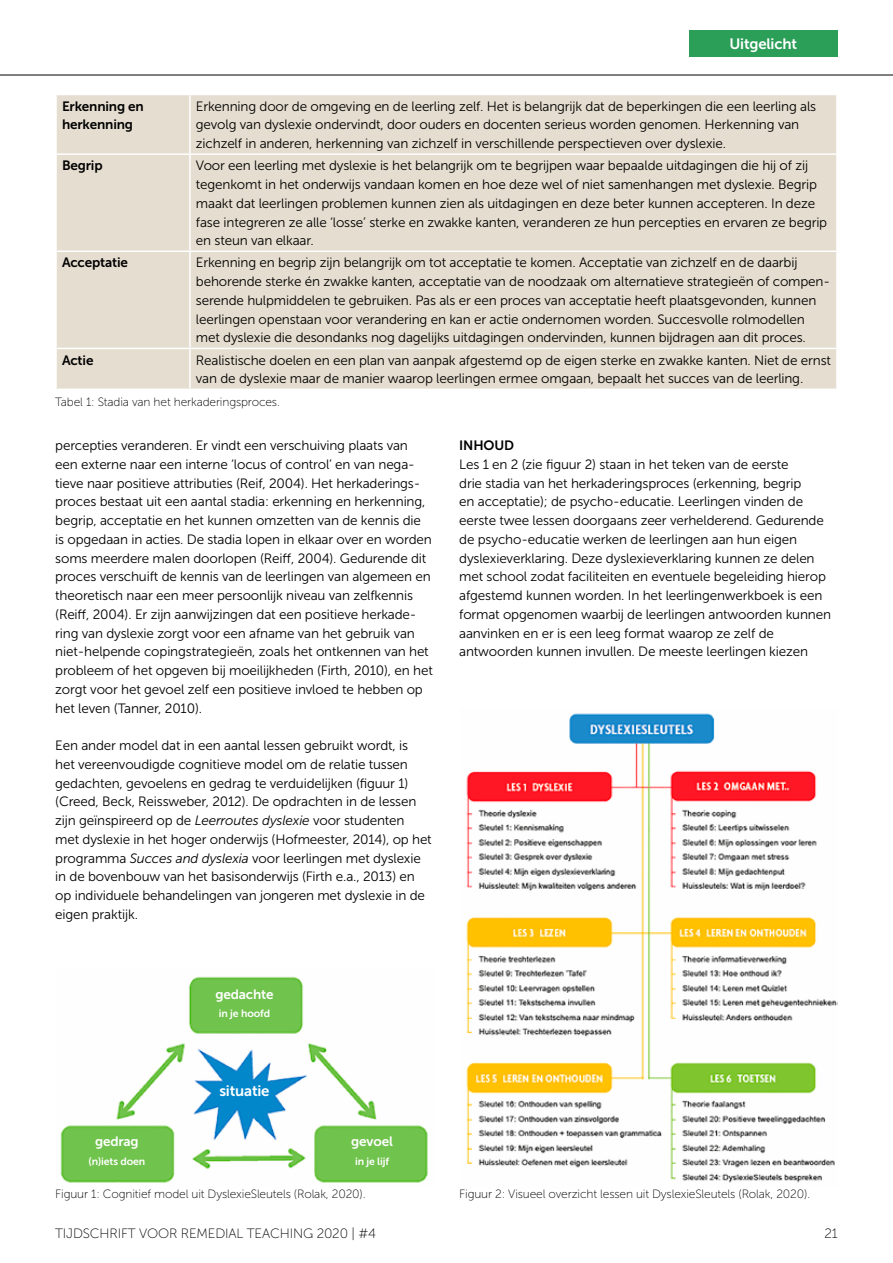
<style>
.page{position:relative;width:893px;height:1263px;background:#fff}
.page>*{position:absolute;margin:0;border:0;box-sizing:border-box;transform-origin:0 0}
.t1{font:15px "Museo Sans 700";letter-spacing:-.01em;color:#fff}
.t2{font:13.5px/18.8px "Museo Sans 300";letter-spacing:-.01em;color:#000}
.t3{font:13.5px/18.8px "Museo Sans 700";letter-spacing:-.01em;color:#000}
.t4{font:13.5px "Museo Sans 100";letter-spacing:-.01em;color:#000}
.t5{font:13.5px "Museo Sans 700";letter-spacing:-.01em;color:#fff}
.t6{font:12px "Museo Sans 100";letter-spacing:-.01em;color:#000}
.t7{font:10.5px "Museo Sans 700";letter-spacing:-.01em;color:#fff}
.s1{font-style:italic}
</style>
<div class="page">
<hr style="left:0;top:75px;width:893px;height:1px;background:#000">
<img style="left:466px;top:713px;width:372px;height:470px">
<div style="left:689px;top:30px;width:149px;height:26px;background:#2b9e58"></div>
<div style="left:57px;top:95px;width:779px;height:294px;background:#e5ddcf"></div>
<hr style="left:189px;top:95px;width:2px;height:58px;background:#fff">
<hr style="left:55px;top:153px;width:135px;height:2px;background:#fff">
<hr style="left:190px;top:153px;width:648px;height:2px;background:#fff">
<hr style="left:189px;top:155px;width:2px;height:96px;background:#fff">
<hr style="left:55px;top:251px;width:135px;height:1px;background:#fff">
<hr style="left:190px;top:251px;width:648px;height:1px;background:#fff">
<hr style="left:189px;top:252px;width:2px;height:96px;background:#fff">
<hr style="left:55px;top:348px;width:135px;height:1px;background:#fff">
<hr style="left:190px;top:348px;width:648px;height:1px;background:#fff">
<hr style="left:189px;top:349px;width:2px;height:40px;background:#fff">
<img style="left:60px;top:976px;width:368px;height:207px">
<p class="t1" style="left:729px;top:35px;width:69px">Uitgelicht</p>
<p class="t3" style="left:62px;top:97px;width:83px">Erkenning en herkenning</p>
<p class="t2" style="left:196px;top:97px;width:622px">Erkenning door de omgeving en de leerling zelf. Het is belangrijk dat de beperkingen die een leerling als gevolg van dyslexie ondervindt, door ouders en docenten serieus worden genomen. Herkenning van zichzelf in anderen, herkenning van zichzelf in verschillende perspectieven over dyslexie.</p>
<p class="t3" style="left:62px;top:156px;width:42px">Begrip</p>
<p class="t2" style="left:196px;top:156px;width:633px">Voor een leerling met dyslexie is het belangrijk om te begrijpen waar bepaalde uitdagingen die hij of zij tegenkomt in het onderwijs vandaan komen en hoe deze wel of niet samenhangen met dyslexie. Begrip maakt dat leerlingen problemen kunnen zien als uitdagingen en deze beter kunnen accepteren. In deze fase integreren ze alle ‘losse’ sterke en zwakke kanten, veranderen ze hun percepties en ervaren ze begrip en steun van elkaar.</p>
<p class="t3" style="left:62px;top:253px;width:68px">Acceptatie</p>
<p class="t2" style="left:196px;top:253px;width:636px">Erkenning en begrip zijn belangrijk om tot acceptatie te komen. Acceptatie van zichzelf en de daarbij behorende sterke én zwakke kanten, acceptatie van de noodzaak om alternatieve strategieën of compen&shy;serende hulpmiddelen te gebruiken. Pas als er een proces van acceptatie heeft plaatsgevonden, kunnen leerlingen openstaan voor verandering en kan er actie ondernomen worden. Succesvolle rolmodellen met dyslexie die desondanks nog dagelijks uitdagingen ondervinden, kunnen bijdragen aan dit proces.</p>
<p class="t3" style="left:62px;top:350px;width:33px">Actie</p>
<p class="t2" style="left:196px;top:351px;width:637px">Realistische doelen en een plan van aanpak afgestemd op de eigen sterke en zwakke kanten. Niet de ernst van de dyslexie maar de manier waarop leerlingen ermee omgaan, bepaalt het succes van de leerling.</p>
<p class="t6" style="left:55px;top:395px;width:226px">Tabel 1: Stadia van het herkaderingsproces.</p>
<p class="t2" style="left:55px;top:436px;width:379px">percepties veranderen. Er vindt een verschuiving plaats van een externe naar een interne ‘locus of control’ en van nega&shy;tieve naar positieve attributies (Reif, 2004). Het herkaderings&shy;proces bestaat uit een aantal stadia: erkenning en herkenning, begrip, acceptatie en het kunnen omzetten van de kennis die is opgedaan in acties. De stadia lopen in elkaar over en worden soms meerdere malen doorlopen (Reiff, 2004). Gedurende dit proces verschuift de kennis van de leerlingen van algemeen en theoretisch naar een meer persoonlijk niveau van zelfkennis (Reiff, 2004). Er zijn aanwijzingen dat een positieve herkade&shy;ring van dyslexie zorgt voor een afname van het gebruik van niet-helpende copingstrategieën, zoals het ontkennen van het probleem of het opgeven bij moeilijkheden (Firth, 2010), en het zorgt voor het gevoel zelf een positieve invloed te hebben op het leven (Tanner, 2010).</p>
<p class="t2" style="left:55px;top:736px;width:378px">Een ander model dat in een aantal lessen gebruikt wordt, is<br>het vereenvoudigde cognitieve model om de relatie tussen gedachten, gevoelens en gedrag te verduidelijken (figuur 1) (Creed, Beck, Reissweber, 2012). De opdrachten in de lessen zijn geïnspireerd op de <span class="s1">Leerroutes dyslexie</span> voor studenten met dyslexie in het hoger onderwijs (Hofmeester, 2014), op het programma <span class="s1">Succes and dyslexia</span> voor leerlingen met dyslexie in de bovenbouw van het basisonderwijs (Firth e.a., 2013) en op individuele behandelingen van jongeren met dyslexie in de eigen praktijk.</p>
<p class="t5" style="left:215px;top:986px;width:60px">gedachte</p>
<p class="t7" style="left:219px;top:1008px;width:53px">in je hoofd</p>
<p class="t5" style="left:95px;top:1134px;width:45px">gedrag</p>
<p class="t7" style="left:89px;top:1156px;width:58px">(n)iets doen</p>
<p class="t1" style="left:219px;top:1082px;width:52px">situatie</p>
<p class="t5" style="left:351px;top:1134px;width:43px">gevoel</p>
<p class="t7" style="left:355px;top:1156px;width:36px">in je lijf</p>
<p class="t3" style="left:459px;top:436px;width:56px">INHOUD</p>
<p class="t2" style="left:459px;top:455px;width:373px">Les 1 en 2 (zie figuur 2) staan in het teken van de eerste<br>drie stadia van het herkaderingsproces (erkenning, begrip<br>en acceptatie); de psycho-educatie. Leerlingen vinden de eerste twee lessen doorgaans zeer verhelderend. Gedurende de psycho-educatie werken de leerlingen aan hun eigen dyslexieverklaring. Deze dyslexieverklaring kunnen ze delen met school zodat faciliteiten en eventuele begeleiding hierop afgestemd kunnen worden. In het leerlingenwerkboek is een format opgenomen waarbij de leerlingen antwoorden kunnen aanvinken en er is een leeg format waarop ze zelf de antwoorden kunnen invullen. De meeste leerlingen kiezen</p>
<p class="t6" style="left:55px;top:1187px;width:312px">Figuur 1: Cognitief model uit DyslexieSleutels (Rolak, 2020).</p>
<p class="t6" style="left:459px;top:1187px;width:352px">Figuur 2: Visueel overzicht lessen uit DyslexieSleutels (Rolak, 2020).</p>
<p class="t4" style="left:55px;top:1226px;width:322px">TIJDSCHRIFT VOOR REMEDIAL TEACHING 2020 | #4</p>
<p class="t4" style="left:824px;top:1226px;width:15px">21</p>
</div>
